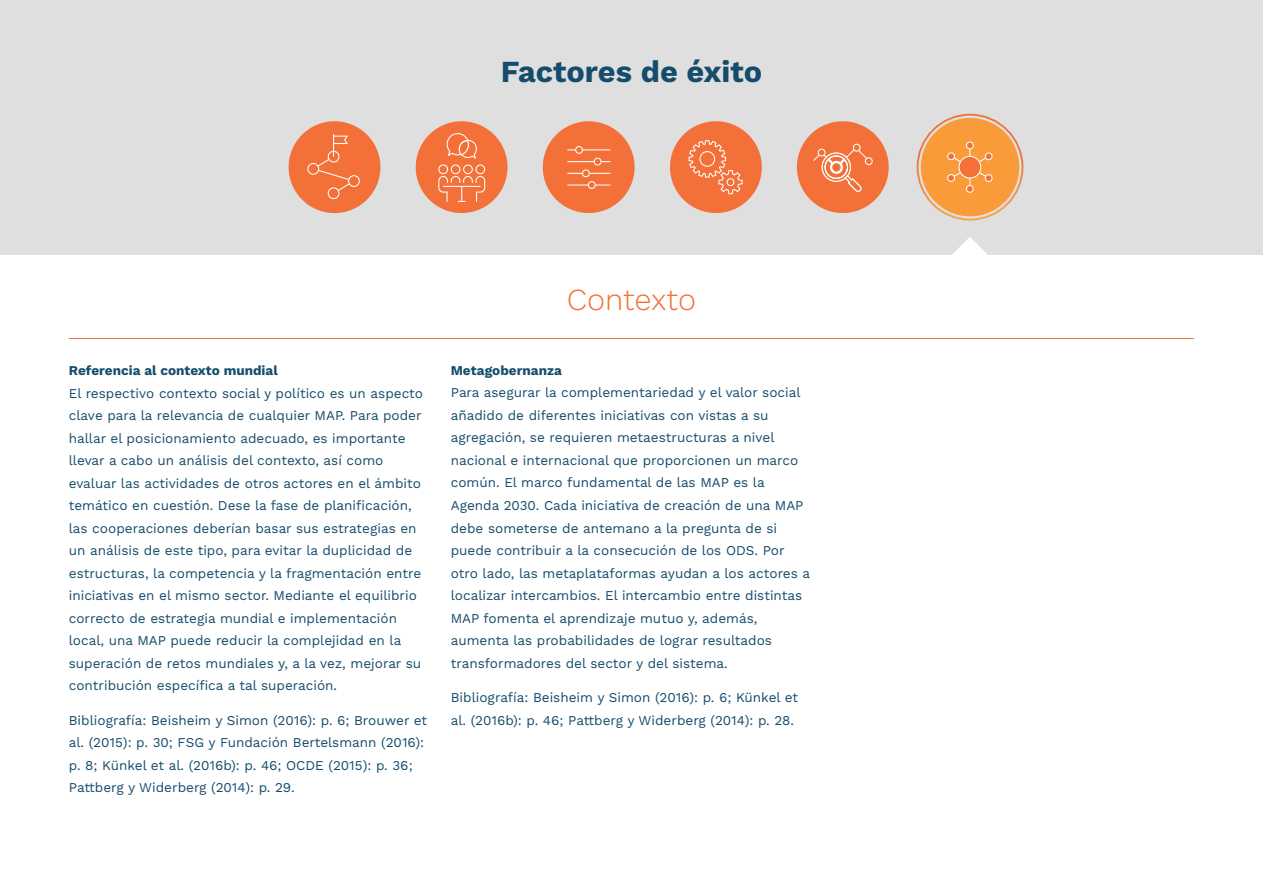
<style>
.page{position:relative;width:1263px;height:893px;background:#fff}
.page>*{position:absolute;margin:0;border:0;box-sizing:border-box;transform-origin:0 0}
.t1{font:700 30.6px "Work Sans";color:#154c6c}
.t2{font:300 30.6px "Work Sans";color:#f37139}
.t3{font:13.5px/22.5px "Work Sans";color:#154c6c}
.t4{font:700 13.5px "Work Sans";color:#154c6c}
</style>
<div class="page">
<div style="left:0;top:0;width:1263px;height:254px;background:#dedfde"></div>
<svg style="left:940px;top:237px;width:59px;height:18px"></svg>
<svg style="left:542px;top:121px;width:93px;height:93px"></svg>
<hr style="left:567px;top:149px;width:43px;height:1px;background:#fff">
<div style="left:576px;top:146px;width:6px;height:7px;background:#f37139;border-radius:50%"></div>
<div style="left:575px;top:146px;width:8px;height:8px;border:1px solid #fff;border-radius:50%"></div>
<hr style="left:567px;top:161px;width:43px;height:1px;background:#fff">
<div style="left:594px;top:158px;width:7px;height:7px;background:#f37139;border-radius:50%"></div>
<div style="left:594px;top:158px;width:7px;height:8px;border:1px solid #fff;border-radius:50%"></div>
<hr style="left:567px;top:173px;width:43px;height:1px;background:#fff">
<div style="left:582px;top:170px;width:7px;height:7px;background:#f37139;border-radius:50%"></div>
<div style="left:582px;top:169px;width:8px;height:8px;border:1px solid #fff;border-radius:50%"></div>
<hr style="left:567px;top:184px;width:43px;height:2px;background:#fff">
<div style="left:588px;top:182px;width:7px;height:6px;background:#f37139;border-radius:50%"></div>
<div style="left:588px;top:181px;width:8px;height:8px;border:1px solid #fff;border-radius:50%"></div>
<svg style="left:796px;top:121px;width:93px;height:92px"></svg>
<svg style="left:917px;top:115px;width:105px;height:105px"></svg>
<div style="left:289px;top:121px;width:91px;height:92px;background:#f37139;border-radius:50%"></div>
<div style="left:348px;top:175px;width:12px;height:12px;border:1px solid #fff;border-radius:50%"></div>
<div style="left:307px;top:163px;width:12px;height:12px;border:1px solid #fff;border-radius:50%"></div>
<div style="left:328px;top:187px;width:11px;height:12px;border:1px solid #fff;border-radius:50%"></div>
<svg style="left:311px;top:134px;width:45px;height:61px"></svg>
<div style="left:670px;top:121px;width:92px;height:92px;background:#f37139;border-radius:50%"></div>
<svg style="left:688px;top:140px;width:55px;height:55px"></svg>
<div style="left:700px;top:152px;width:15px;height:14px;background:#f37139;border-radius:50%"></div>
<div style="left:699px;top:151px;width:16px;height:16px;border:1px solid #fff;border-radius:50%"></div>
<svg style="left:415px;top:121px;width:93px;height:93px"></svg>
<hr style="left:69px;top:338px;width:1125px;height:1px;background:#f37139">
<h1 class="t1" style="left:501px;top:54px;width:263px">Factores de éxito</h1>
<p class="t4" style="left:69px;top:363px;width:210px">Referencia al contexto mundial</p>
<p class="t3" style="left:69px;top:382px;width:356px">El respectivo contexto social y político es un aspecto clave para la relevancia de cualquier MAP. Para poder hallar el posicionamiento adecuado, es importante llevar a cabo un análisis del contexto, así como evaluar las actividades de otros actores en el ámbito temático en cuestión. Dese la fase de planificación, las cooperaciones deberían basar sus estrategias en un análisis de este tipo, para evitar la duplicidad de estructuras, la competencia y la fragmentación entre iniciativas en el mismo sector. Mediante el equilibrio correcto de estrategia mundial e implementación local, una MAP puede reducir la complejidad en la superación de retos mundiales y, a la vez, mejorar su contribución específica a tal superación.</p>
<p class="t3" style="left:69px;top:709px;width:360px">Bibliografía: Beisheim y Simon (2016): p. 6; Brouwer et al. (2015): p. 30; FSG y Fundación Bertelsmann (2016): p. 8; Künkel et al. (2016b): p. 46; OCDE (2015): p. 36; Pattberg y Widerberg (2014): p. 29.</p>
<h1 class="t2" style="left:567px;top:281px;width:131px">Contexto</h1>
<p class="t4" style="left:451px;top:363px;width:113px">Metagobernanza</p>
<p class="t3" style="left:451px;top:382px;width:361px">Para asegurar la complementariedad y el valor social añadido de diferentes iniciativas con vistas a su agregación, se requieren metaestructuras a nivel nacional e internacional que proporcionen un marco común. El marco fundamental de las MAP es la Agenda 2030. Cada iniciativa de creación de una MAP debe someterse de antemano a la pregunta de si puede contribuir a la consecución de los ODS. Por otro lado, las metaplataformas ayudan a los actores a localizar intercambios. El intercambio entre distintas MAP fomenta el aprendizaje mutuo y, además, aumenta las probabilidades de lograr resultados transformadores del sector y del sistema.</p>
<p class="t3" style="left:451px;top:687px;width:349px">Bibliografía: Beisheim y Simon (2016): p. 6; Künkel et al. (2016b): p. 46; Pattberg y Widerberg (2014): p. 28.</p>
</div>
